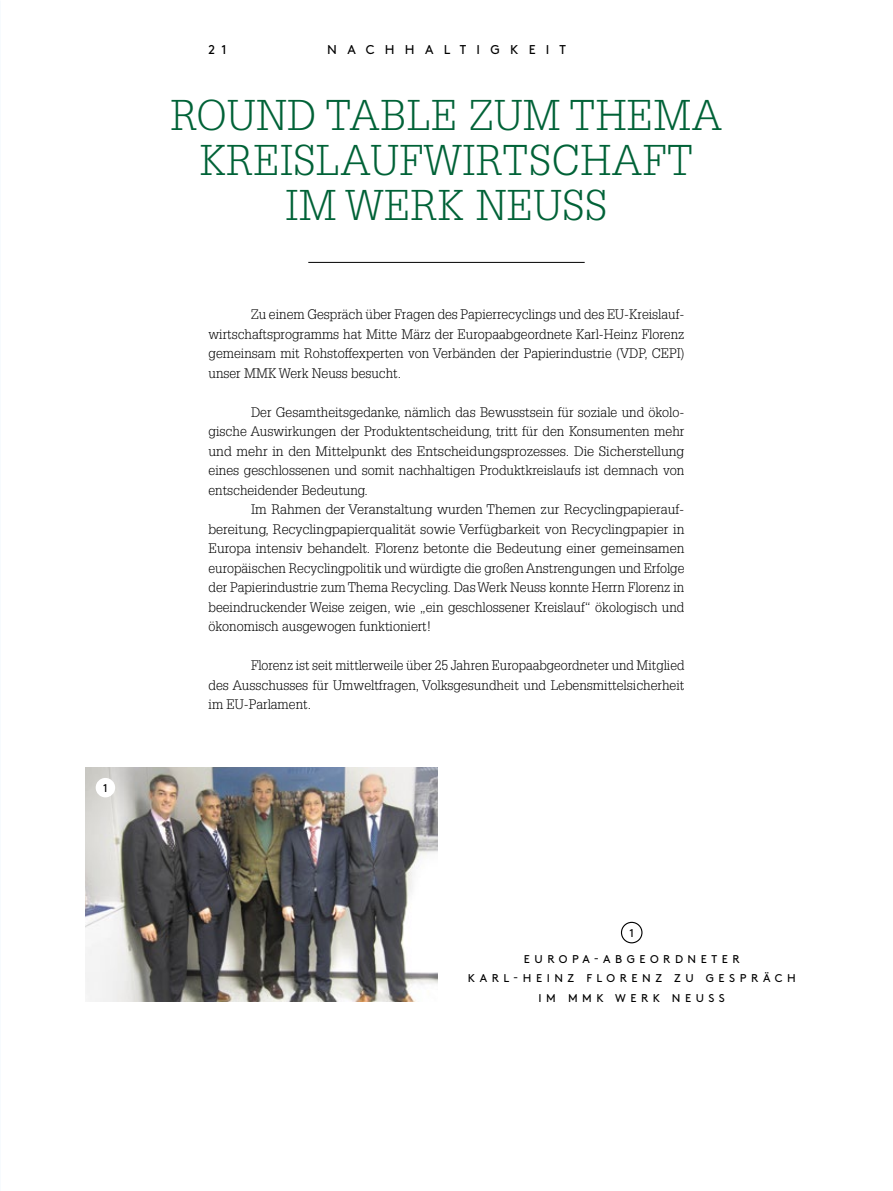
<style>
.page{position:relative;width:893px;height:1191px;background:#fff}
.page>*{position:absolute;margin:0;border:0;box-sizing:border-box;transform-origin:0 0}
.t1{font:300 42px/45px "Glypha LT Pro";letter-spacing:.02em;color:#006237;text-align:center}
.t2{font:300 13.5px/19.5px "Glypha LT Pro";color:#000;text-align:justify}
.t3{font:12.75px "Brown Regular Alt";letter-spacing:.805em;color:#000}
.t4{font:11.25px/19.5px "Brown Regular Alt";letter-spacing:.405em;color:#000;text-align:center}
</style>
<div class="page">
<hr style="left:308px;top:262px;width:277px;height:1px;background:#000">
<img style="left:85px;top:767px;width:352px;height:235px">
<div style="left:96px;top:778px;width:19px;height:19px;background:#fff;border-radius:50%"></div>
<div style="left:621px;top:921px;width:21px;height:22px;border:1px solid #000;border-radius:50%"></div>
<p class="t4" style="left:103px;top:777px;width:6px">1</p>
<p class="t3" style="left:209px;top:40px;width:20px">2 1</p>
<p class="t3" style="left:327px;top:40px;width:240px">NACHHALTIGKEIT</p>
<h1 class="t1" style="left:171px;top:94px;width:553px">ROUND TABLE ZUM THEMA<br>KREISLAUFWIRTSCHAFT<br>IM WERK NEUSS</h1>
<p class="t2" style="left:209px;top:305px;width:477px;text-indent:43px">Zu einem Gespräch über Fragen des Papierrecyclings und des EU-Kreislauf&shy;wirtschaftsprogramms hat Mitte März der Europaabgeordnete Karl-Heinz Florenz gemeinsam mit Rohstoffexperten von Verbänden der Papierindustrie (VDP, CEPI) unser MMK Werk Neuss besucht.</p>
<p class="t2" style="left:209px;top:402px;width:477px;text-indent:43px">Der Gesamtheitsgedanke, nämlich das Bewusstsein für soziale und ökolo&shy;gische Auswirkungen der Produktentscheidung, tritt für den Konsumenten mehr und mehr in den Mittelpunkt des Entscheidungsprozesses. Die Sicherstellung eines geschlossenen und somit nachhaltigen Produktkreislaufs ist demnach von entscheidender Bedeutung.</p>
<p class="t2" style="left:209px;top:500px;width:477px;text-indent:43px">Im Rahmen der Veranstaltung wurden Themen zur Recyclingpapierauf&shy;bereitung, Recyclingpapierqualität sowie Verfügbarkeit von Recyclingpapier in Europa intensiv behandelt. Florenz betonte die Bedeutung einer gemeinsamen europäischen Recyclingpolitik und würdigte die großen Anstrengungen und Erfolge der Papierindustrie zum Thema Recycling. Das Werk Neuss konnte Herrn Florenz in beeindruckender Weise zeigen, wie „ein geschlossener Kreislauf“ ökologisch und ökonomisch ausgewogen funktioniert!</p>
<p class="t2" style="left:209px;top:656px;width:477px;text-indent:43px">Florenz ist seit mittlerweile über 25 Jahren Europaabgeordneter und Mitglied des Ausschusses für Umweltfragen, Volksgesundheit und Lebensmittelsicherheit im EU-Parlament.</p>
<p class="t4" style="left:629px;top:922px;width:6px">1</p>
<p class="t4" style="left:468px;top:948px;width:330px">EUROPA-ABGEORDNETER<br>KARL-HEINZ FLORENZ ZU GESPRÄCH<br>IM MMK WERK NEUSS</p>
</div>
